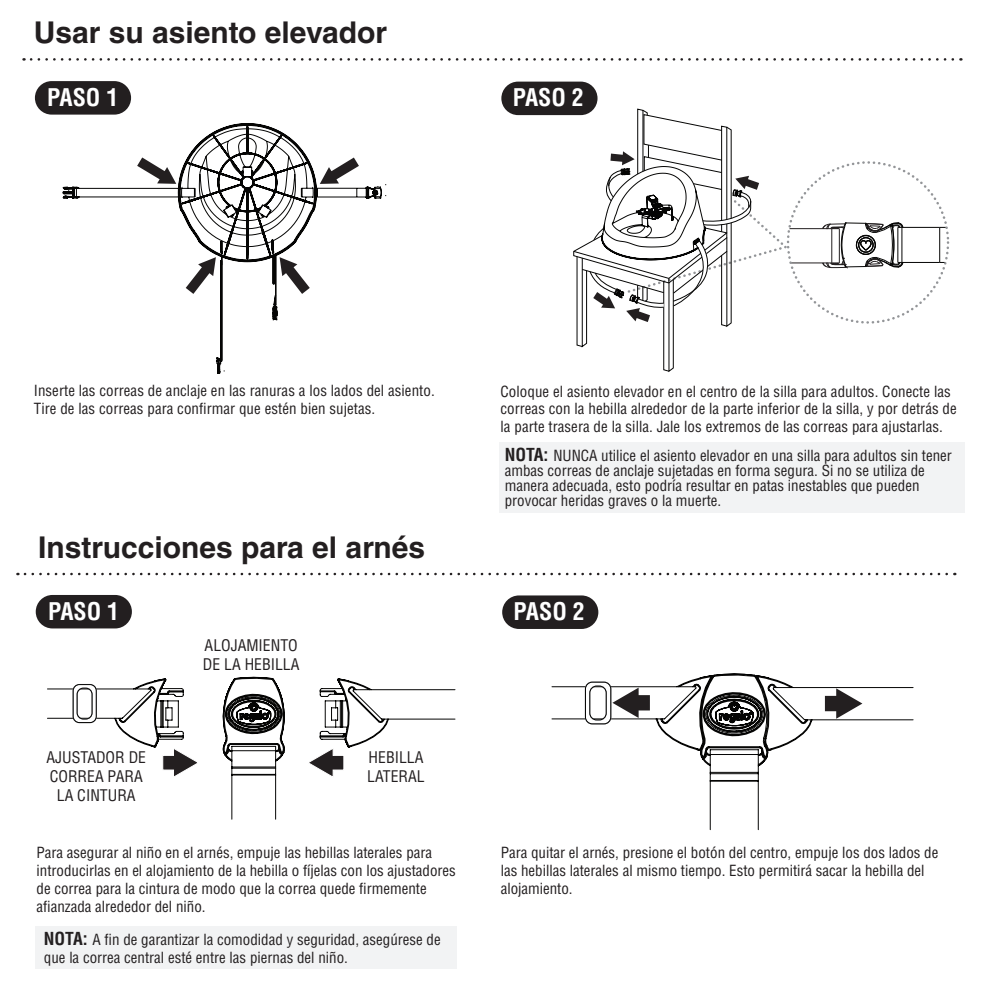
<style>
.page{position:relative;width:990px;height:990px;background:#fff}
.page>*{position:absolute;margin:0;border:0;box-sizing:border-box;transform-origin:0 0}
.t1{font:700 30px "Helvetica LT Std";color:#231f20}
.t2{font:700 condensed 23.75px "Helvetica LT Std";color:#fff}
.t3{font:condensed 15.75px/18.8px "Helvetica LT Std";color:#231f20}
.t4{font:condensed 15px/18px "Helvetica LT Std";color:#231f20}
.s1{font-weight:700;font-size:17.5px}
</style>
<div class="page">
<svg style="left:551px;top:673px;width:363px;height:157px"></svg>
<svg style="left:585px;top:681px;width:65px;height:44px"></svg>
<svg style="left:825px;top:688px;width:37px;height:31px"></svg>
<svg style="left:47px;top:677px;width:409px;height:143px"></svg>
<svg style="left:72px;top:684px;width:25px;height:39px"></svg>
<svg style="left:62px;top:123px;width:320px;height:251px"></svg>
<svg style="left:134px;top:154px;width:47px;height:32px"></svg>
<svg style="left:316px;top:154px;width:46px;height:33px"></svg>
<svg style="left:276px;top:253px;width:37px;height:44px"></svg>
<svg style="left:182px;top:253px;width:37px;height:44px"></svg>
<hr style="left:902px;top:227px;width:38px;height:1px;background:#050504">
<hr style="left:939px;top:227px;width:1px;height:35px;background:#050504">
<hr style="left:902px;top:262px;width:38px;height:1px;background:#050504">
<hr style="left:788px;top:263px;width:44px;height:1px;background:#231f20">
<hr style="left:788px;top:228px;width:44px;height:1px;background:#231f20">
<svg style="left:822px;top:222px;width:82px;height:46px"></svg>
<svg style="left:573px;top:108px;width:218px;height:264px"></svg>
<svg style="left:31px;top:58px;width:930px;height:3px"></svg>
<svg style="left:25px;top:573px;width:930px;height:2px"></svg>
<div style="left:36px;top:927px;width:421px;height:42px;background:#f2f3f4"></div>
<div style="left:499px;top:442px;width:465px;height:71px;background:#f2f3f4"></div>
<div style="left:36px;top:595px;width:96px;height:33px;background:#231f20;border-radius:17px"></div>
<div style="left:502px;top:595px;width:96px;height:34px;background:#231f20;border-radius:17px"></div>
<div style="left:35px;top:81px;width:96px;height:34px;background:#231f20;border-radius:17px"></div>
<div style="left:501px;top:82px;width:97px;height:33px;background:#231f20;border-radius:17px"></div>
<h1 class="t1" style="left:34px;top:14px;width:355px">Usar su asiento elevador</h1>
<h2 class="t2" style="left:47px;top:83px;width:73px">PASO 1</h2>
<h2 class="t2" style="left:513px;top:83px;width:73px">PASO 2</h2>
<p class="t4" style="left:34px;top:382px;width:402px">Inserte las correas de anclaje en las ranuras a los lados del asiento.<br>Tire de las correas para confirmar que estén bien sujetas.</p>
<p class="t4" style="left:501px;top:383px;width:458px">Coloque el asiento elevador en el centro de la silla para adultos. Conecte las correas con la hebilla alrededor de la parte inferior de la silla, y por detrás de la parte trasera de la silla. Jale los extremos de las correas para ajustarlas.</p>
<h1 class="t1" style="left:38px;top:529px;width:388px">Instrucciones para el arnés</h1>
<p class="t4" style="left:505px;top:448px;width:449px;line-height:15px"><span class="s1">NOTA:</span> NUNCA utilice el asiento elevador en una silla para adultos sin tener ambas correas de anclaje sujetadas en forma segura. Si no se utiliza de manera adecuada, esto podría resultar en patas inestables que pueden provocar heridas graves o la muerte.</p>
<h2 class="t2" style="left:48px;top:597px;width:73px">PASO 1</h2>
<h2 class="t2" style="left:514px;top:597px;width:73px">PASO 2</h2>
<p class="t3" style="left:203px;top:636px;width:98px">ALOJAMIENTO<br>DE LA HEBILLA</p>
<p class="t3" style="left:46px;top:748px;width:101px;text-align:center">AJUSTADOR DE<br>CORREA PARA<br>LA CINTURA</p>
<p class="t3" style="left:367px;top:748px;width:59px">HEBILLA<br>LATERAL</p>
<p class="t4" style="left:37px;top:843px;width:421px">Para asegurar al niño en el arnés, empuje las hebillas laterales para introducirlas en el alojamiento de la hebilla o fíjelas con los ajustadores de correa para la cintura de modo que la correa quede firmemente afianzada alrededor del niño.</p>
<p class="t4" style="left:501px;top:843px;width:439px">Para quitar el arnés, presione el botón del centro, empuje los dos lados de las hebillas laterales al mismo tiempo. Esto permitirá sacar la hebilla del alojamiento.</p>
<p class="t4" style="left:44px;top:931px;width:398px"><span class="s1">NOTA:</span> A fin de garantizar la comodidad y seguridad, asegúrese de que la correa central esté entre las piernas del niño.</p>
</div>
